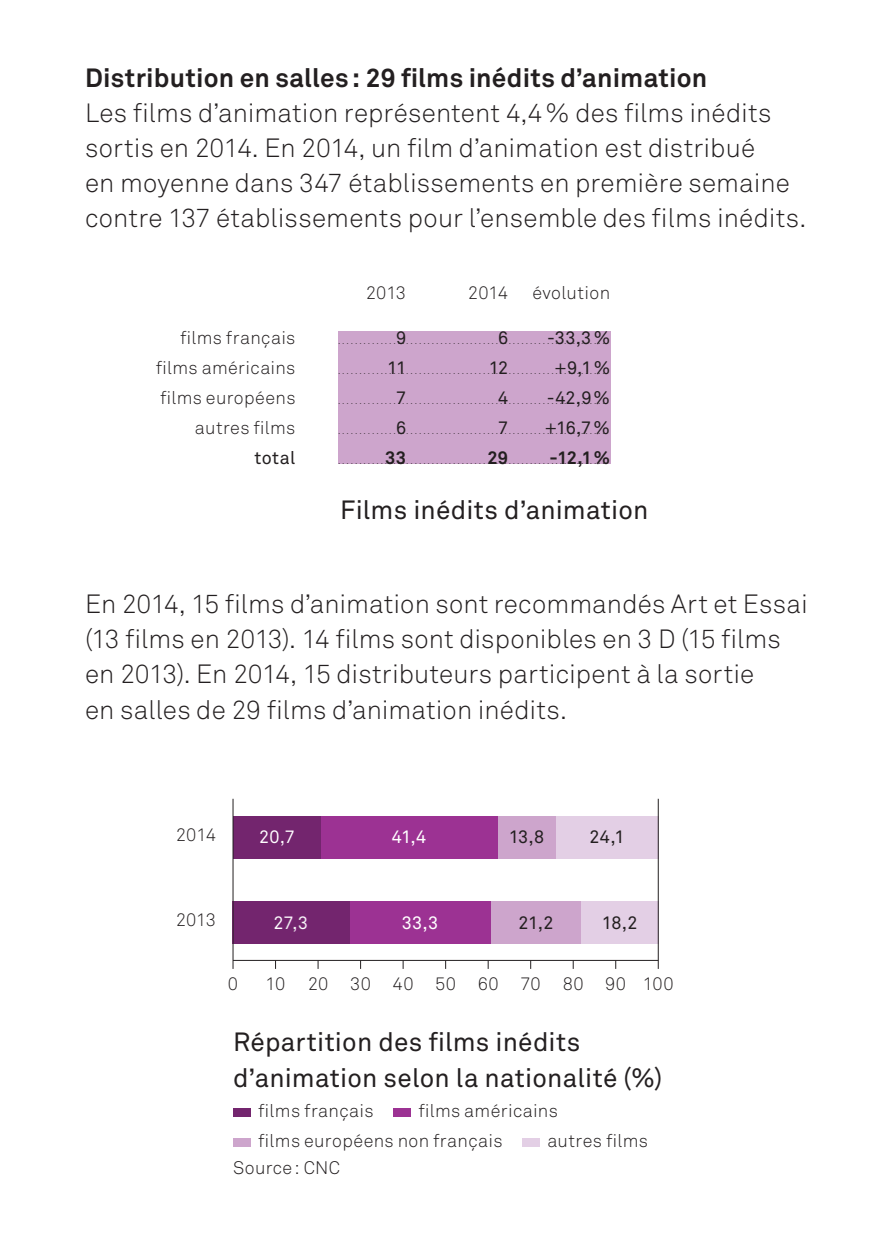
<style>
.page{position:relative;width:893px;height:1259px;background:#fff}
.page>*{position:absolute;margin:0;border:0;box-sizing:border-box;transform-origin:0 0}
.t1{font:300 26.1px/35.1px "Akkurat";letter-spacing:.005em;color:#231f20}
.t2{font:26.1px/35.1px "Akkurat";letter-spacing:.01em;color:#231f20}
.t3{font:700 26.1px "Akkurat";letter-spacing:.01em;color:#231f20}
.t4{font:300 18px/30px "Akkurat";letter-spacing:.02em;color:#231f20;text-align:right}
.t5{font:18px "Akkurat";letter-spacing:.01em;color:#231f20}
.t6{font:18px "Akkurat";letter-spacing:.01em;color:#fff}
.t7{font:700 18px "Akkurat";color:#231f20}
.t8{font:300 9px "Akkurat";color:#231f20}
</style>
<div class="page">
<div style="left:338px;top:331px;width:272px;height:133px;background:#cda5cc"></div>
<div style="left:233px;top:816px;width:88px;height:42px;background:#73256e"></div>
<div style="left:556px;top:816px;width:102px;height:42px;background:#e3cfe5"></div>
<div style="left:497px;top:816px;width:59px;height:42px;background:#cda5cc"></div>
<hr style="left:233px;top:960px;width:425px;height:1px;background:#231f20">
<div style="left:491px;top:901px;width:90px;height:42px;background:#cda5cc"></div>
<div style="left:581px;top:901px;width:77px;height:42px;background:#e3cfe5"></div>
<hr style="left:658px;top:799px;width:1px;height:170px;background:#231f20">
<div style="left:321px;top:816px;width:176px;height:42px;background:#9c3293"></div>
<div style="left:349px;top:901px;width:142px;height:42px;background:#9c3293"></div>
<div style="left:233px;top:901px;width:116px;height:42px;background:#73256e"></div>
<hr style="left:232px;top:799px;width:2px;height:170px;background:#231f20">
<div style="left:393px;top:1108px;width:17px;height:8px;background:#9c3293"></div>
<div style="left:233px;top:1138px;width:17px;height:8px;background:#cda5cc"></div>
<div style="left:522px;top:1138px;width:17px;height:8px;background:#e3cfe5"></div>
<div style="left:233px;top:1108px;width:17px;height:8px;background:#73256e"></div>
<p class="t3" style="left:85px;top:61px;width:624px">Distribution en salles: 29 films inédits d’animation</p>
<p class="t1" style="left:85px;top:95px;width:723px">Les films d’animation représentent 4,4% des films inédits sortis en 2014. En 2014, un film d’animation est distribué<br>en moyenne dans 347 établissements en première semaine contre 137 établissements pour l’ensemble des films inédits.</p>
<p class="t4" style="left:156px;top:322px;width:141px">films français films américains films européens autres films</p>
<p class="t5" style="left:254px;top:446px;width:43px">total</p>
<p class="t4" style="left:366px;top:277px;width:42px">2013</p>
<p class="t4" style="left:468px;top:277px;width:42px">2014</p>
<p class="t4" style="left:532px;top:277px;width:79px">évolution</p>
<p class="t5" style="left:396px;top:326px;width:12px">9</p>
<p class="t5" style="left:498px;top:326px;width:12px">6</p>
<p class="t5" style="left:547px;top:326px;width:65px">-33,3%</p>
<p class="t5" style="left:387px;top:356px;width:21px">11</p>
<p class="t5" style="left:489px;top:356px;width:21px">12</p>
<p class="t5" style="left:555px;top:356px;width:57px">+9,1%</p>
<p class="t5" style="left:396px;top:386px;width:12px">7</p>
<p class="t5" style="left:498px;top:386px;width:12px">4</p>
<p class="t5" style="left:547px;top:386px;width:65px">-42,9%</p>
<p class="t5" style="left:396px;top:416px;width:12px">6</p>
<p class="t5" style="left:498px;top:416px;width:12px">7</p>
<p class="t5" style="left:545px;top:416px;width:67px">+16,7%</p>
<p class="t7" style="left:385px;top:446px;width:22px">33</p>
<p class="t7" style="left:487px;top:446px;width:22px">29</p>
<p class="t7" style="left:549px;top:446px;width:62px">-12,1 %</p>
<p class="t2" style="left:340px;top:491px;width:310px">Films inédits d’animation</p>
<p class="t8" style="left:338px;top:335px;width:268px">...............................................................</p>
<p class="t8" style="left:338px;top:365px;width:268px">...............................................................</p>
<p class="t8" style="left:338px;top:395px;width:268px">...............................................................</p>
<p class="t8" style="left:338px;top:425px;width:268px">...............................................................</p>
<p class="t8" style="left:338px;top:455px;width:268px">...............................................................</p>
<p class="t1" style="left:85px;top:586px;width:724px">En 2014, 15 films d’animation sont recommandés Art et Essai (13 films en 2013). 14 films sont disponibles en 3 D (15 films en 2013). En 2014, 15 distributeurs participent à la sortie<br>en salles de 29 films d’animation inédits.</p>
<p class="t4" style="left:176px;top:819px;width:42px">2014</p>
<p class="t6" style="left:259px;top:826px;width:37px">20,7</p>
<p class="t6" style="left:392px;top:826px;width:36px">41,4</p>
<p class="t5" style="left:509px;top:826px;width:37px">13,8</p>
<p class="t5" style="left:590px;top:826px;width:36px">24,1</p>
<p class="t4" style="left:176px;top:904px;width:42px">2013</p>
<p class="t6" style="left:274px;top:911px;width:36px">27,3</p>
<p class="t6" style="left:402px;top:911px;width:38px">33,3</p>
<p class="t5" style="left:518px;top:911px;width:37px">21,2</p>
<p class="t5" style="left:602px;top:911px;width:37px">18,2</p>
<p class="t4" style="left:228px;top:968px;width:12px">0</p>
<p class="t4" style="left:266px;top:968px;width:150px">10 20 30 40</p>
<p class="t4" style="left:478px;top:968px;width:197px">60 70 80 90 100</p>
<p class="t4" style="left:435px;top:968px;width:22px">50</p>
<p class="t2" style="left:233px;top:1024px;width:431px">Répartition des films inédits d’animation selon la nationalité (%)</p>
<p class="t4" style="left:258px;top:1095px;width:117px">films français</p>
<p class="t4" style="left:258px;top:1095px;width:301px;text-align:left;text-indent:160px">films américains films européens non français</p>
<p class="t4" style="left:547px;top:1125px;width:102px">autres films</p>
<p class="t4" style="left:233px;top:1152px;width:109px">Source: CNC</p>
</div>
